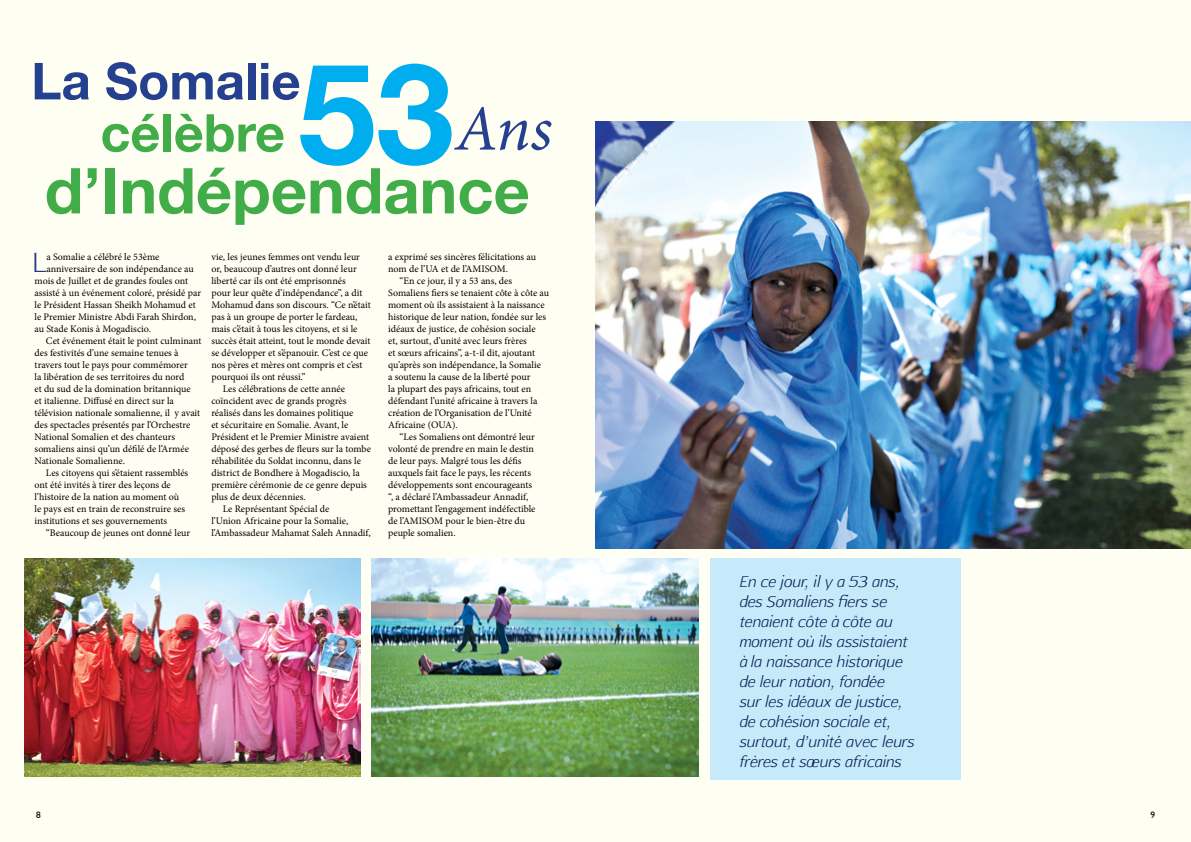
<style>
.page{position:relative;width:1191px;height:842px;background:#fffef2}
.page>*{position:absolute;margin:0;border:0;box-sizing:border-box;transform-origin:0 0}
.t1{font:700 140.5px "Helvetica Neue";color:#00aeef}
.t2{font:italic 64.6px "Minion Pro";color:#25408f}
.t3{font:700 63.3px "Helvetica Neue";color:#41ad49}
.t4{font:700 52.2px "Helvetica Neue";color:#41ad49}
.t5{font:700 51.1px "Helvetica Neue";color:#25408f}
.t6{font:26.8px "Aftasans";color:#253a7b}
.t7{font:italic 15px/20px "Aftasans";color:#041d53}
.t8{font:10px "Minion Pro";color:#000}
.t9{font:9.2px "Humanist 521 BT";color:#000}
</style>
<div class="page">
<div style="left:710px;top:558px;width:251px;height:222px;background:#c7eafb"></div>
<img style="left:595px;top:122px;width:596px;height:426px">
<img style="left:371px;top:558px;width:328px;height:218px">
<img style="left:25px;top:558px;width:335px;height:218px">
<h3 class="t5" style="left:31px;top:35px;width:271px">La Somalie</h3>
<h1 class="t1" style="left:298px;top:-13px;width:158px">53</h1>
<h3 class="t4" style="left:100px;top:86px;width:186px">célèbre</h3>
<h2 class="t2" style="left:455px;top:85px;width:99px">Ans</h2>
<h3 class="t3" style="left:45px;top:134px;width:486px">d’Indépendance</h3>
<h3 class="t6" style="left:32px;top:245px;width:16px">L</h3>
<p class="t8" style="left:46px;top:250px;width:115px">a Somalie a célébré le 53ème</p>
<p class="t8" style="left:46px;top:262px;width:149px">anniversaire de son indépendance au</p>
<p class="t8" style="left:35px;top:274px;width:155px">mois de Juillet et de grandes foules ont</p>
<p class="t8" style="left:35px;top:286px;width:168px">assisté à un événement coloré, présidé par</p>
<p class="t8" style="left:35px;top:298px;width:163px">le Président Hassan Sheikh Mohamud et</p>
<p class="t8" style="left:35px;top:310px;width:163px">le Premier Ministre Abdi Farah Shirdon,</p>
<p class="t8" style="left:35px;top:322px;width:118px">au Stade Konis à Mogadiscio.</p>
<p class="t8" style="left:46px;top:334px;width:157px">Cet événement était le point culminant</p>
<p class="t8" style="left:35px;top:346px;width:145px">des festivités d’une semaine tenues à</p>
<p class="t8" style="left:35px;top:358px;width:155px">travers tout le pays pour commémorer</p>
<p class="t8" style="left:35px;top:370px;width:151px">la libération de ses territoires du nord</p>
<p class="t8" style="left:35px;top:382px;width:157px">et du sud de la domination britannique</p>
<p class="t8" style="left:35px;top:394px;width:141px">et italienne. Diffusé en direct sur la</p>
<p class="t8" style="left:35px;top:406px;width:167px">télévision nationale somalienne, il y avait</p>
<p class="t8" style="left:35px;top:418px;width:157px">des spectacles présentés par l’Orchestre</p>
<p class="t8" style="left:35px;top:430px;width:142px">National Somalien et des chanteurs</p>
<p class="t8" style="left:35px;top:442px;width:156px">somaliens ainsi qu’un défilé de l’Armée</p>
<p class="t8" style="left:35px;top:454px;width:92px">Nationale Somalienne.</p>
<p class="t8" style="left:46px;top:466px;width:144px">Les citoyens qui s’étaient rassemblés</p>
<p class="t8" style="left:35px;top:478px;width:138px">ont été invités à tirer des leçons de</p>
<p class="t8" style="left:35px;top:490px;width:146px">l’histoire de la nation au moment où</p>
<p class="t8" style="left:35px;top:502px;width:152px">le pays est en train de reconstruire ses</p>
<p class="t8" style="left:35px;top:514px;width:134px">institutions et ses gouvernements</p>
<p class="t8" style="left:46px;top:526px;width:146px">“Beaucoup de jeunes ont donné leur</p>
<p class="t8" style="left:211px;top:250px;width:150px">vie, les jeunes femmes ont vendu leur</p>
<p class="t8" style="left:211px;top:262px;width:147px">or, beaucoup d’autres ont donné leur</p>
<p class="t8" style="left:211px;top:274px;width:136px">liberté car ils ont été emprisonnés</p>
<p class="t8" style="left:211px;top:286px;width:153px">pour leur quête d’indépendance”, a dit</p>
<p class="t8" style="left:211px;top:298px;width:161px">Mohamud dans son discours. “Ce n’était</p>
<p class="t8" style="left:211px;top:310px;width:147px">pas à un groupe de porter le fardeau,</p>
<p class="t8" style="left:211px;top:322px;width:148px">mais c’était à tous les citoyens, et si le</p>
<p class="t8" style="left:211px;top:334px;width:161px">succès était atteint, tout le monde devait</p>
<p class="t8" style="left:211px;top:346px;width:158px">se développer et s’épanouir. C’est ce que</p>
<p class="t8" style="left:211px;top:358px;width:153px">nos pères et mères ont compris et c’est</p>
<p class="t8" style="left:211px;top:370px;width:96px">pourquoi ils ont réussi.”</p>
<p class="t8" style="left:223px;top:382px;width:124px">Les célébrations de cette année</p>
<p class="t8" style="left:211px;top:394px;width:137px">coïncident avec de grands progrès</p>
<p class="t8" style="left:211px;top:406px;width:143px">réalisés dans les domaines politique</p>
<p class="t8" style="left:211px;top:418px;width:138px">et sécuritaire en Somalie. Avant, le</p>
<p class="t8" style="left:211px;top:430px;width:159px">Président et le Premier Ministre avaient</p>
<p class="t8" style="left:211px;top:442px;width:161px">déposé des gerbes de fleurs sur la tombe</p>
<p class="t8" style="left:211px;top:454px;width:151px">réhabilitée du Soldat inconnu, dans le</p>
<p class="t8" style="left:211px;top:466px;width:150px">district de Bondhere à Mogadiscio, la</p>
<p class="t8" style="left:211px;top:478px;width:157px">première cérémonie de ce genre depuis</p>
<p class="t8" style="left:211px;top:490px;width:96px">plus de deux décennies.</p>
<p class="t8" style="left:223px;top:502px;width:108px">Le Représentant Spécial de</p>
<p class="t8" style="left:211px;top:514px;width:138px">l’Union Africaine pour la Somalie,</p>
<p class="t8" style="left:211px;top:526px;width:161px">l’Ambassadeur Mahamat Saleh Annadif,</p>
<p class="t8" style="left:388px;top:250px;width:149px">a exprimé ses sincères félicitations au</p>
<p class="t8" style="left:388px;top:262px;width:121px">nom de l’UA et de l’AMISOM.</p>
<p class="t8" style="left:399px;top:274px;width:114px">“En ce jour, il y a 53 ans, des</p>
<p class="t8" style="left:388px;top:286px;width:162px">Somaliens fiers se tenaient côte à côte au</p>
<p class="t8" style="left:388px;top:298px;width:158px">moment où ils assistaient à la naissance</p>
<p class="t8" style="left:388px;top:310px;width:159px">historique de leur nation, fondée sur les</p>
<p class="t8" style="left:388px;top:322px;width:149px">idéaux de justice, de cohésion sociale</p>
<p class="t8" style="left:388px;top:334px;width:140px">et, surtout, d’unité avec leurs frères</p>
<p class="t8" style="left:388px;top:346px;width:148px">et sœurs africains”, a-t-il dit, ajoutant</p>
<p class="t8" style="left:388px;top:358px;width:154px">qu’après son indépendance, la Somalie</p>
<p class="t8" style="left:388px;top:370px;width:144px">a soutenu la cause de la liberté pour</p>
<p class="t8" style="left:388px;top:382px;width:145px">la plupart des pays africains, tout en</p>
<p class="t8" style="left:388px;top:394px;width:151px">défendant l’unité africaine à travers la</p>
<p class="t8" style="left:388px;top:406px;width:145px">création de l’Organisation de l’Unité</p>
<p class="t8" style="left:388px;top:418px;width:71px">Africaine (OUA).</p>
<p class="t8" style="left:399px;top:430px;width:137px">“Les Somaliens ont démontré leur</p>
<p class="t8" style="left:388px;top:442px;width:147px">volonté de prendre en main le destin</p>
<p class="t8" style="left:388px;top:454px;width:135px">de leur pays. Malgré tous les défis</p>
<p class="t8" style="left:388px;top:466px;width:144px">auxquels fait face le pays, les récents</p>
<p class="t8" style="left:388px;top:478px;width:146px">développements sont encourageants</p>
<p class="t8" style="left:388px;top:490px;width:142px">“, a déclaré l’Ambassadeur Annadif,</p>
<p class="t8" style="left:388px;top:502px;width:149px">promettant l’engagement indéfectible</p>
<p class="t8" style="left:388px;top:514px;width:138px">de l’AMISOM pour le bien-être du</p>
<p class="t8" style="left:388px;top:526px;width:69px">peuple somalien.</p>
<p class="t7" style="left:738px;top:572px;width:176px">En ce jour, il y a 53 ans, des Somaliens fiers se tenaient côte à côte au moment où ils assistaient à la naissance historique de leur nation, fondée<br>sur les idéaux de justice, de cohésion sociale et, surtout, d’unité avec leurs frères et soeurs africains</p>
<p class="t9" style="left:36px;top:809px;width:6px">8</p>
<p class="t9" style="left:1150px;top:809px;width:6px">9</p>
</div>
